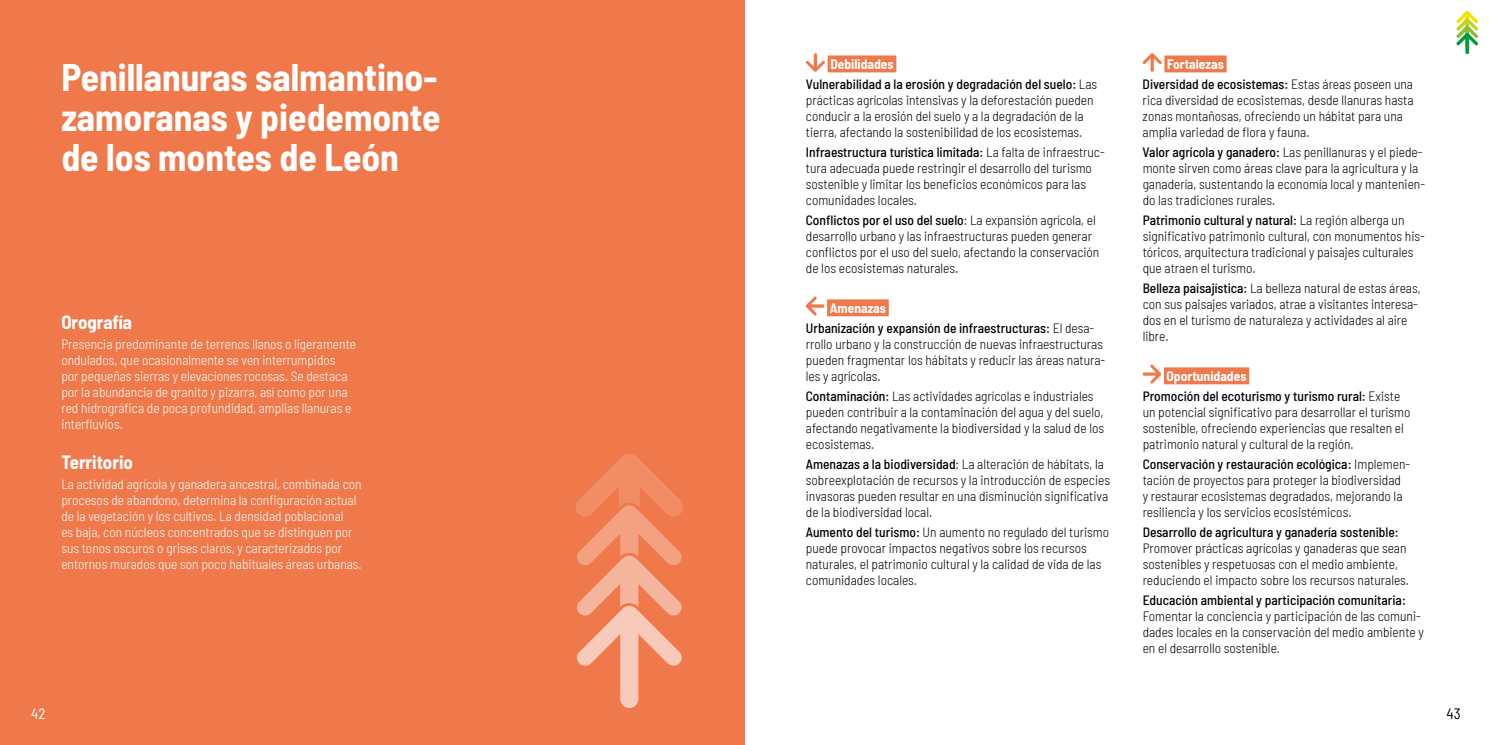
<style>
.page{position:relative;width:1489px;height:745px;background:#fff}
.page>*{position:absolute;margin:0;border:0;box-sizing:border-box;transform-origin:0 0}
.t1{font:700 semi-condensed 37.5px/40px "Barlow";color:#fff;text-align:justify}
.t2{font:700 semi-condensed 18.75px "Barlow";color:#fff}
.t3{font:semi-condensed 15px "Barlow";color:#000}
.t4{font:semi-condensed 15px "Barlow";color:#fff}
.t5{font:300 semi-condensed 13.5px/16px "Barlow";color:#000}
.t6{font:300 semi-condensed 13.5px/16px "Barlow";color:#fff}
.t7{font:500 semi-condensed 13.5px/19.9px "Barlow";color:#000}
.s1{font-weight:700;color:#fff}
.s2{font-weight:300}
.s3{font-weight:500}
</style>
<div class="page">
<svg style="left:1456px;top:11px;width:21px;height:43px"></svg>
<div style="left:0;top:0;width:744px;height:744px;background:#ef794b"></div>
<div style="left:827px;top:55px;width:69px;height:17px;background:#ef794b"></div>
<svg style="left:805px;top:53px;width:19px;height:19px"></svg>
<div style="left:827px;top:299px;width:61px;height:17px;background:#ef794b"></div>
<svg style="left:805px;top:296px;width:19px;height:19px"></svg>
<div style="left:1164px;top:55px;width:62px;height:17px;background:#ef794b"></div>
<svg style="left:1142px;top:53px;width:19px;height:19px"></svg>
<div style="left:1163px;top:367px;width:86px;height:17px;background:#ef794b"></div>
<svg style="left:1142px;top:364px;width:19px;height:19px"></svg>
<svg style="left:575px;top:454px;width:108px;height:253px"></svg>
<h1 class="t1" style="left:61px;top:55px;width:381px">Penillanuras salmantino&shy;zamoranas y piedemonte de los montes de León</h1>
<h2 class="t2" style="left:61px;top:308px;width:72px">Orografía</h2>
<p class="t6" style="left:61px;top:335px;width:296px">Presencia predominante de terrenos llanos o ligeramente ondulados, que ocasionalmente se ven interrumpidos por pequeñas sierras y elevaciones rocosas. Se destaca por la abundancia de granito y pizarra, así como por una red hidrográfica de poca profundidad, amplias llanuras e interfluvios.</p>
<h2 class="t2" style="left:61px;top:448px;width:73px">Territorio</h2>
<p class="t6" style="left:61px;top:474px;width:302px">La actividad agrícola y ganadera ancestral, combinada con procesos de abandono, determina la configuración actual de la vegetación y los cultivos. La densidad poblacional<br>es baja, con núcleos concentrados que se distinguen por sus tonos oscuros o grises claros, y caracterizados por entornos murados que son poco habituales áreas urbanas.</p>
<p class="t4" style="left:31px;top:702px;width:16px">42</p>
<p class="t7" style="left:805px;top:53px;width:293px;text-indent:24px"><span class="s1">Debilidades<br></span>Vulnerabilidad a la erosión y degradación del suelo: <span class="s2">Las</span></p>
<p class="t5" style="left:805px;top:91px;width:289px">prácticas agrícolas intensivas y la deforestación pueden conducir a la erosión del suelo y a la degradación de la tierra, afectando la sostenibilidad de los ecosistemas.</p>
<p class="t5" style="left:805px;top:143px;width:300px"><span class="s3">Infraestructura turística limitada:</span> La falta de infraestruc&shy;tura adecuada puede restringir el desarrollo del turismo sostenible y limitar los beneficios económicos para las comunidades locales.</p>
<p class="t5" style="left:805px;top:211px;width:295px"><span class="s3">Conflictos por el uso del suelo</span>: La expansión agrícola, el desarrollo urbano y las infraestructuras pueden generar conflictos por el uso del suelo, afectando la conservación de los ecosistemas naturales.</p>
<p class="t7" style="left:805px;top:297px;width:290px;text-indent:24px"><span class="s1">Amenazas<br></span>Urbanización y expansión de infraestructuras: <span class="s2">El desa-</span></p>
<p class="t5" style="left:805px;top:335px;width:301px">rrollo urbano y la construcción de nuevas infraestructuras pueden fragmentar los hábitats y reducir las áreas natura&shy;les y agrícolas.</p>
<p class="t5" style="left:805px;top:386px;width:300px"><span class="s3">Contaminación:</span> Las actividades agrícolas e industriales pueden contribuir a la contaminación del agua y del suelo, afectando negativamente la biodiversidad y la salud de los ecosistemas.</p>
<p class="t5" style="left:805px;top:454px;width:306px"><span class="s3">Amenazas a la biodiversidad</span>: La alteración de hábitats, la sobreexplotación de recursos y la introducción de especies invasoras pueden resultar en una disminución significativa de la biodiversidad local.</p>
<p class="t5" style="left:805px;top:522px;width:305px"><span class="s3">Aumento del turismo:</span> Un aumento no regulado del turismo puede provocar impactos negativos sobre los recursos naturales, el patrimonio cultural y la calidad de vida de las comunidades locales.</p>
<p class="t7" style="left:1142px;top:53px;width:272px;text-indent:24px"><span class="s1">Fortalezas<br></span>Diversidad de ecosistemas: <span class="s2">Estas áreas poseen una</span></p>
<p class="t5" style="left:1142px;top:91px;width:272px">rica diversidad de ecosistemas, desde llanuras hasta zonas montañosas, ofreciendo un hábitat para una amplia variedad de flora y fauna.</p>
<p class="t5" style="left:1142px;top:143px;width:284px"><span class="s3">Valor agrícola y ganadero:</span> Las penillanuras y el piede&shy;monte sirven como áreas clave para la agricultura y la ganadería, sustentando la economía local y mantenien&shy;do las tradiciones rurales.</p>
<p class="t5" style="left:1142px;top:211px;width:284px"><span class="s3">Patrimonio cultural y natural:</span> La región alberga un significativo patrimonio cultural, con monumentos his&shy;tóricos, arquitectura tradicional y paisajes culturales que atraen el turismo.</p>
<p class="t5" style="left:1142px;top:279px;width:279px"><span class="s3">Belleza paisajística:</span> La belleza natural de estas áreas, con sus paisajes variados, atrae a visitantes interesa&shy;dos en el turismo de naturaleza y actividades al aire libre.</p>
<p class="t7" style="left:1142px;top:365px;width:259px;text-indent:24px"><span class="s1">Oportunidades<br></span>Promoción del ecoturismo y turismo rural: <span class="s2">Existe</span></p>
<p class="t5" style="left:1142px;top:402px;width:269px">un potencial significativo para desarrollar el turismo sostenible, ofreciendo experiencias que resalten el patrimonio natural y cultural de la región.</p>
<p class="t5" style="left:1142px;top:454px;width:269px"><span class="s3">Conservación y restauración ecológica:</span> Implemen&shy;tación de proyectos para proteger la biodiversidad<br>y restaurar ecosistemas degradados, mejorando la resiliencia y los servicios ecosistémicos.</p>
<p class="t7" style="left:1142px;top:520px;width:258px">Desarrollo de agricultura y ganadería sostenible:</p>
<p class="t5" style="left:1142px;top:538px;width:268px">Promover prácticas agrícolas y ganaderas que sean sostenibles y respetuosas con el medio ambiente, reduciendo el impacto sobre los recursos naturales.</p>
<p class="t7" style="left:1142px;top:588px;width:265px">Educación ambiental y participación comunitaria:</p>
<p class="t5" style="left:1142px;top:606px;width:283px">Fomentar la conciencia y participación de las comuni&shy;dades locales en la conservación del medio ambiente y en el desarrollo sostenible.</p>
<p class="t3" style="left:1446px;top:702px;width:16px">43</p>
</div>
